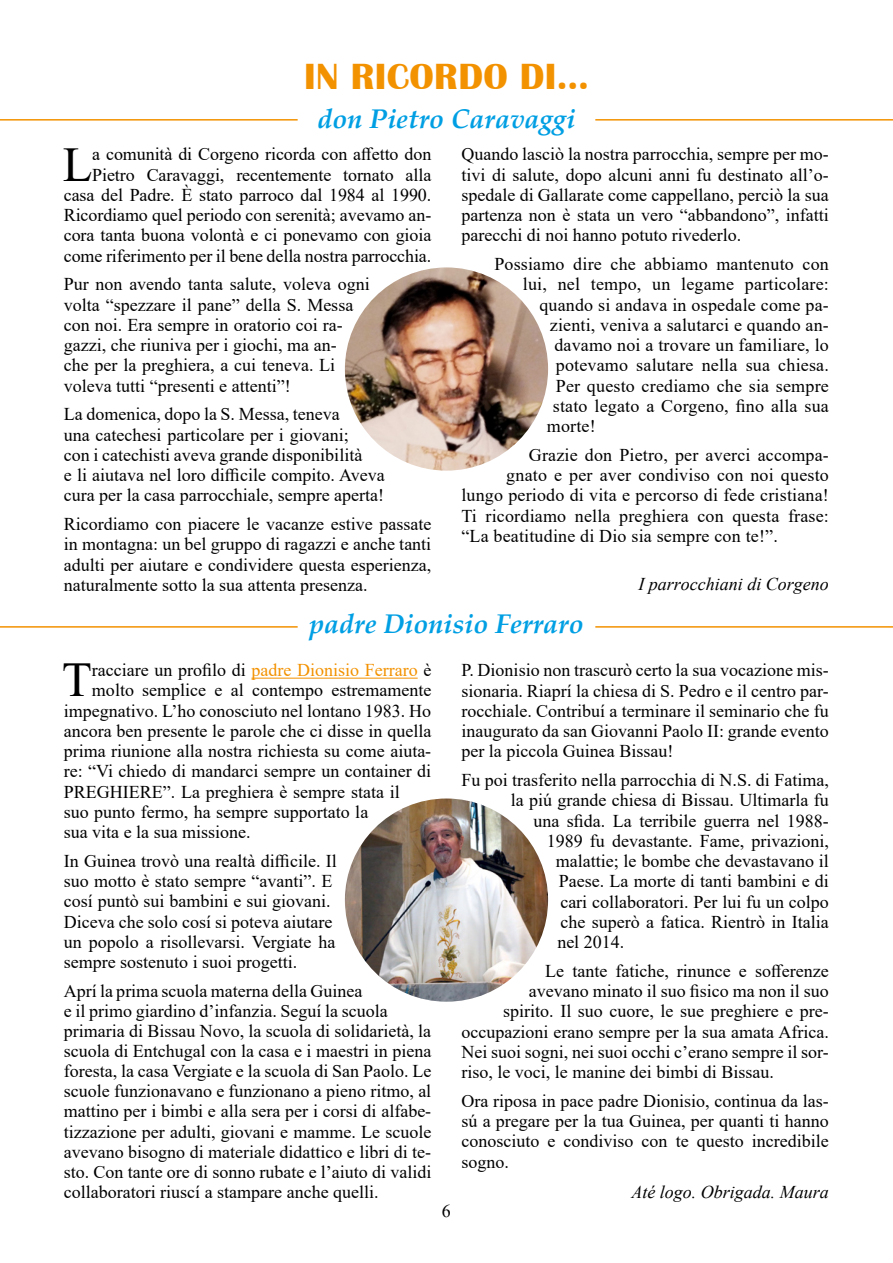
<style>
.page{position:relative;width:893px;height:1263px;background:#fff}
.page>*{position:absolute;margin:0;border:0;box-sizing:border-box;transform-origin:0 0}
.t1{font:48.6px "Times New Roman";color:#000}
.t2{font:700 37.5px "Britannic";letter-spacing:.01em;color:#f39200}
.t3{font:italic 700 27px "Palatino Linotype";color:#009fe3}
.t4{font:18px/20.2px "Times New Roman";color:#000}
.t5{font:italic 18px "Times New Roman";color:#000}
.s1{color:#f39200}
</style>
<div class="page">
<hr style="left:595px;top:119px;width:298px;height:2px;background:#f39200">
<hr style="left:595px;top:626px;width:298px;height:2px;background:#f39200">
<hr style="left:0;top:119px;width:298px;height:2px;background:#f39200">
<hr style="left:0;top:626px;width:298px;height:2px;background:#f39200">
<img style="left:345px;top:267px;width:203px;height:204px;border-radius:102px">
<img style="left:345px;top:798px;width:203px;height:204px;border-radius:102px">
<hr style="left:251px;top:678px;width:167px;height:1px;background:#f39200">
<h2 class="t2" style="left:304px;top:56px;width:286px">IN RICORDO DI…</h2>
<h3 class="t3" style="left:318px;top:99px;width:259px">don Pietro Caravaggi</h3>
<p class="t4" style="left:64px;top:144px;width:369px;text-align:right">a comunità di Corgeno ricorda con affetto don Pietro Caravaggi, recentemente tornato alla casa del Padre. È stato parroco dal 1984 al 1990.<br>Ricordiamo quel periodo con serenità; avevamo an&shy;cora tanta buona volontà e ci ponevamo con gioia come riferimento per il bene della nostra parrocchia.</p>
<p class="t4" style="left:64px;top:274px;width:308px">Pur non avendo tanta salute, voleva ogni volta “spezzare il pane” della S. Messa con noi. Era sempre in oratorio coi ra&shy;gazzi, che riuniva per i giochi, ma an-<br>che per la preghiera, a cui teneva. Li voleva tutti “presenti e attenti”!</p>
<p class="t4" style="left:64px;top:404px;width:323px">La domenica, dopo la S. Messa, teneva<br>una catechesi particolare per i giovani;<br>con i catechisti aveva grande disponibilità<br>e li aiutava nel loro difficile compito. Aveva cura per la casa parrocchiale, sempre aperta!</p>
<p class="t4" style="left:64px;top:513px;width:369px;text-align:justify">Ricordiamo con piacere le vacanze estive passate in montagna: un bel gruppo di ragazzi e anche tanti adulti per aiutare e condividere questa esperienza, naturalmente sotto la sua attenta presenza.</p>
<h1 class="t1" style="left:63px;top:130px;width:31px">L</h1>
<p class="t4" style="left:461px;top:144px;width:369px;text-align:justify">Quando lasciò la nostra parrocchia, sempre per mo&shy;tivi di salute, dopo alcuni anni fu destinato all’o&shy;spedale di Gallarate come cappellano, perciò la sua partenza non è stata un vero “abbandono”, infatti parecchi di noi hanno potuto rivederlo.</p>
<p class="t4" style="left:494px;top:253px;width:336px">Possiamo dire che abbiamo mantenuto con</p>
<p class="t4" style="left:523px;top:274px;width:308px">lui, nel tempo, un legame particolare:</p>
<p class="t4" style="left:539px;top:294px;width:291px">quando si andava in ospedale come pa-</p>
<p class="t4" style="left:550px;top:314px;width:281px">zienti, veniva a salutarci e quando an-</p>
<p class="t4" style="left:554px;top:334px;width:276px">davamo noi a trovare un familiare, lo</p>
<p class="t4" style="left:556px;top:355px;width:275px">potevamo salutare nella sua chiesa.</p>
<p class="t4" style="left:556px;top:375px;width:275px">Per questo crediamo che sia sempre</p>
<p class="t4" style="left:553px;top:395px;width:278px">stato legato a Corgeno, fino alla sua</p>
<p class="t4" style="left:547px;top:415px;width:50px">morte!</p>
<p class="t4" style="left:529px;top:444px;width:302px">Grazie don Pietro, per averci accompa-</p>
<p class="t4" style="left:506px;top:464px;width:324px">gnato e per aver condiviso con noi questo</p>
<p class="t4" style="left:461px;top:485px;width:369px">lungo periodo di vita e percorso di fede cristiana!</p>
<p class="t4" style="left:461px;top:505px;width:369px">Ti ricordiamo nella preghiera con questa frase:</p>
<p class="t4" style="left:461px;top:525px;width:318px">“La beatitudine di Dio sia sempre con te!”.</p>
<p class="t5" style="left:638px;top:571px;width:192px">I parrocchiani di Corgeno</p>
<h3 class="t3" style="left:309px;top:604px;width:276px">padre Dionisio Ferraro</h3>
<h1 class="t1" style="left:62px;top:646px;width:31px">T</h1>
<p class="t4" style="left:92px;top:659px;width:341px">racciare un profilo di <span class="s1">padre Dionisio Ferraro</span> è</p>
<p class="t4" style="left:92px;top:680px;width:341px">molto semplice e al contempo estremamente</p>
<p class="t4" style="left:64px;top:700px;width:369px">impegnativo. L’ho conosciuto nel lontano 1983. Ho</p>
<p class="t4" style="left:64px;top:720px;width:369px">ancora ben presente le parole che ci disse in quella</p>
<p class="t4" style="left:64px;top:740px;width:369px">prima riunione alla nostra richiesta su come aiuta-</p>
<p class="t4" style="left:64px;top:761px;width:369px">re: “Vi chiedo di mandarci sempre un container di</p>
<p class="t4" style="left:64px;top:781px;width:338px">PREGHIERE”. La preghiera è sempre stata il</p>
<p class="t4" style="left:64px;top:801px;width:306px">suo punto fermo, ha sempre supportato la</p>
<p class="t4" style="left:64px;top:821px;width:188px">sua vita e la sua missione.</p>
<p class="t4" style="left:64px;top:850px;width:275px">In Guinea trovò una realtà difficile. Il suo motto è stato sempre “avanti”. E cosí puntò sui bambini e sui giovani.<br>Diceva che solo cosí si poteva aiutare un popolo a risollevarsi. Vergiate ha sempre sostenuto i suoi progetti.</p>
<p class="t4" style="left:64px;top:980px;width:369px">Aprí la prima scuola materna della Guinea<br>e il primo giardino d’infanzia. Seguí la scuola primaria di Bissau Novo, la scuola di solidarietà, la scuola di Entchugal con la casa e i maestri in piena foresta, la casa Vergiate e la scuola di San Paolo. Le scuole funzionavano e funzionano a pieno ritmo, al mattino per i bimbi e alla sera per i corsi di alfabe&shy;tizzazione per adulti, giovani e mamme. Le scuole avevano bisogno di materiale didattico e libri di te&shy;sto. Con tante ore di sonno rubate e l’aiuto di validi collaboratori riuscí a stampare anche quelli.</p>
<p class="t4" style="left:442px;top:1200px;width:10px">6</p>
<p class="t4" style="left:461px;top:659px;width:369px;text-align:justify">P. Dionisio non trascurò certo la sua vocazione mis&shy;sionaria. Riaprí la chiesa di S. Pedro e il centro par&shy;rocchiale. Contribuí a terminare il seminario che fu inaugurato da san Giovanni Paolo II: grande evento per la piccola Guinea Bissau!</p>
<p class="t4" style="left:461px;top:769px;width:369px">Fu poi trasferito nella parrocchia di N.S. di Fatima,</p>
<p class="t4" style="left:511px;top:789px;width:320px">la piú grande chiesa di Bissau. Ultimarla fu</p>
<p class="t4" style="left:533px;top:810px;width:297px">una sfida. La terribile guerra nel 1988-</p>
<p class="t4" style="left:547px;top:830px;width:284px">1989 fu devastante. Fame, privazioni,</p>
<p class="t4" style="left:556px;top:850px;width:275px">malattie; le bombe che devastavano il</p>
<p class="t4" style="left:559px;top:870px;width:272px">Paese. La morte di tanti bambini e di</p>
<p class="t4" style="left:560px;top:891px;width:270px">cari collaboratori. Per lui fu un colpo</p>
<p class="t4" style="left:560px;top:911px;width:270px">che superò a fatica. Rientrò in Italia</p>
<p class="t4" style="left:557px;top:931px;width:68px">nel 2014.</p>
<p class="t4" style="left:545px;top:960px;width:285px">Le tante fatiche, rinunce e sofferenze</p>
<p class="t4" style="left:529px;top:980px;width:301px">avevano minato il suo fisico ma non il suo</p>
<p class="t4" style="left:503px;top:1000px;width:327px">spirito. Il suo cuore, le sue preghiere e pre-</p>
<p class="t4" style="left:461px;top:1021px;width:369px">occupazioni erano sempre per la sua amata Africa.</p>
<p class="t4" style="left:461px;top:1041px;width:369px">Nei suoi sogni, nei suoi occhi c’erano sempre il sor-</p>
<p class="t4" style="left:461px;top:1061px;width:314px">riso, le voci, le manine dei bimbi di Bissau.</p>
<p class="t4" style="left:461px;top:1090px;width:369px;text-align:justify">Ora riposa in pace padre Dionisio, continua da las&shy;sú a pregare per la tua Guinea, per quanti ti hanno conosciuto e condiviso con te questo incredibile sogno.</p>
<p class="t5" style="left:631px;top:1180px;width:199px">Até logo. Obrigada. Maura</p>
</div>
